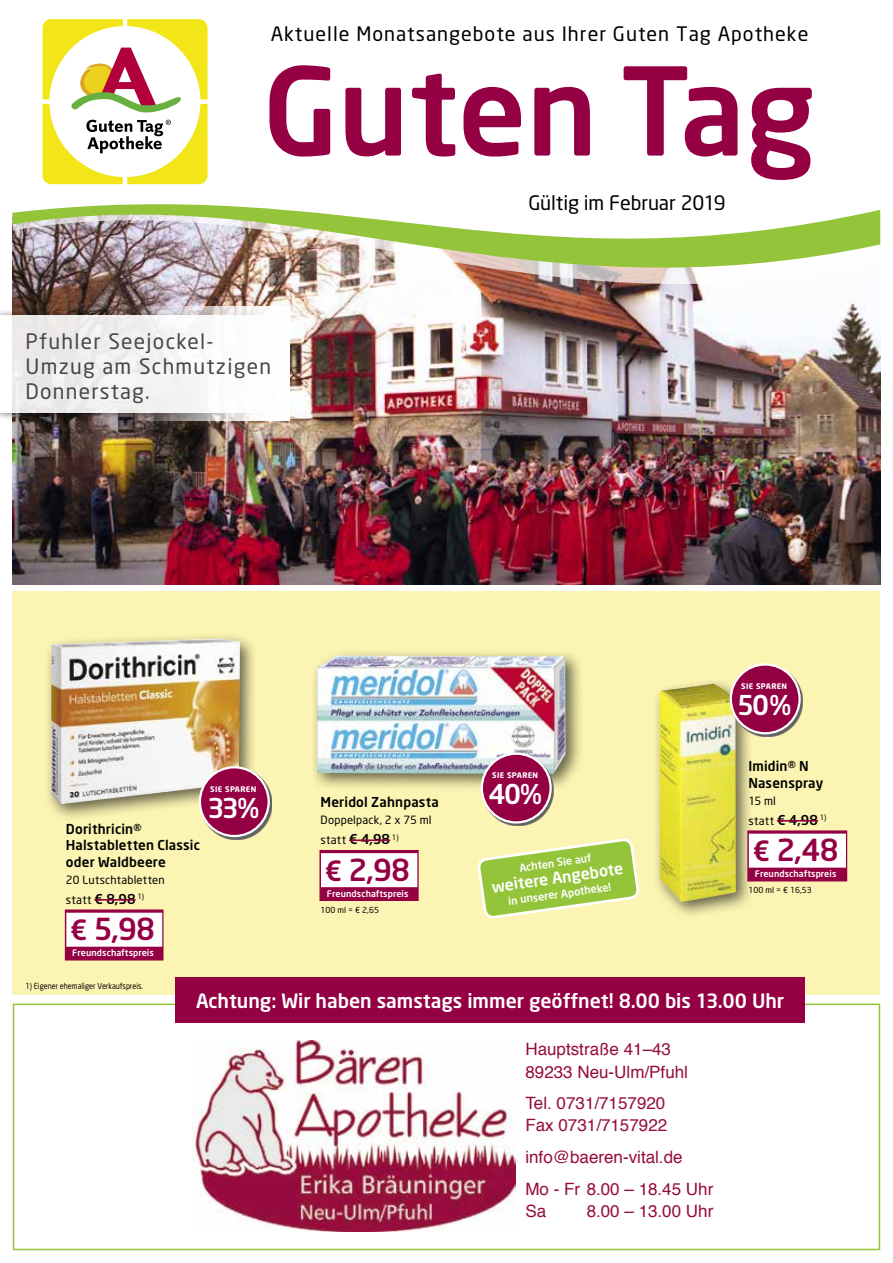
<style>
.page{position:relative;width:893px;height:1263px;background:#fff}
.page>*{position:absolute;margin:0;border:0;box-sizing:border-box;transform-origin:0 0}
.t1{font:500 120.15px "Neo Sans";letter-spacing:-.005em;color:#950045}
.t2{font:500 30px "Neo Sans";color:#950045}
.t3{font:500 27px "Neo Sans";color:#fff}
.t4{font:21px/25.2px "Neo Sans";letter-spacing:.06em;color:#484848}
.t5{font:19.65px "Neo Sans";letter-spacing:.05em;color:#000}
.t6{font:19.65px "Neo Sans";letter-spacing:-.005em;color:#000}
.t7{font:500 19.5px "Neo Sans";color:#fff}
.t8{font:16.95px/22px "Helvetica";color:#960d3d}
.t9{font:500 15.75px "Neo Sans";color:#fff}
.t10{font:500 13.5px/16.5px "Neo Sans";letter-spacing:.01em;color:#000}
.t11{font:11.55px "Neo Sans";letter-spacing:.025em;color:#000}
.t12{font:11.25px "Neo Sans";letter-spacing:.015em;color:#000}
.t13{font:500 10.65px "Neo Sans";color:#fff}
.t14{font:500 9px "Neo Sans";letter-spacing:.01em;color:#fff}
.t15{font:8.25px "Neo Sans";color:#000;scale:.88 1}
.t16{font:8.25px "Neo Sans";color:#000}
.t17{font:700 7.65px "Neo Sans";letter-spacing:.05em;color:#fff}
.s1{font-weight:500;font-size:13.5px}
.s2{font-size:27.6px}
</style>
<div class="page">
<img style="left:13px;top:322px;width:867px;height:263px">
<div style="left:13px;top:591px;width:867px;height:404px;background:#fcf4b2"></div>
<img style="left:13px;top:173px;width:867px;height:149px">
<svg style="left:43px;top:19px;width:165px;height:165px"></svg>
<div style="left:0;top:308px;width:280px;height:113px;background:#000;opacity:.6"></div>
<svg style="left:0;top:315px;width:131px;height:98px;fill:#eeeceb"></svg>
<div style="left:131px;top:306px;width:159px;height:115px;background:#fff"></div>
<svg style="left:478px;top:839px;width:161px;height:79px"></svg>
<img style="left:192px;top:1041px;width:323px;height:190px">
<div style="left:13px;top:1003px;width:867px;height:247px;border:2px solid #94c43a"></div>
<div style="left:175px;top:977px;width:630px;height:46px;background:#950045"></div>
<div style="left:652px;top:677px;width:102px;height:242px;background:#000;opacity:.6"></div>
<img style="left:659px;top:684px;width:77px;height:218px">
<div style="left:747px;top:830px;width:100px;height:51px;background:#950045"></div>
<div style="left:749px;top:834px;width:97px;height:34px;background:#fff"></div>
<hr style="left:777px;top:820px;width:41px;height:1px;background:#950045">
<svg style="left:732px;top:666px;width:71px;height:70px"></svg>
<div style="left:731px;top:664px;width:69px;height:69px;background:#950045;border-radius:50%"></div>
<div style="left:730px;top:663px;width:71px;height:71px;border:2px solid #fff;border-radius:50%"></div>
<div style="left:310px;top:648px;width:273px;height:144px;background:#000;opacity:.6"></div>
<img style="left:317px;top:656px;width:249px;height:118px">
<div style="left:319px;top:850px;width:100px;height:51px;background:#950045"></div>
<div style="left:321px;top:853px;width:96px;height:34px;background:#fff"></div>
<hr style="left:349px;top:839px;width:41px;height:2px;background:#950045">
<svg style="left:483px;top:755px;width:71px;height:71px"></svg>
<div style="left:482px;top:754px;width:69px;height:68px;background:#950045;border-radius:50%"></div>
<div style="left:481px;top:752px;width:71px;height:71px;border:2px solid #fff;border-radius:50%"></div>
<div style="left:44px;top:631px;width:214px;height:190px;background:#000;opacity:.6"></div>
<img style="left:51px;top:639px;width:189px;height:165px">
<div style="left:65px;top:909px;width:99px;height:51px;background:#950045"></div>
<div style="left:66px;top:913px;width:96px;height:34px;background:#fff"></div>
<hr style="left:94px;top:899px;width:42px;height:2px;background:#950045">
<svg style="left:201px;top:768px;width:71px;height:71px"></svg>
<div style="left:200px;top:767px;width:69px;height:69px;background:#950045;border-radius:50%"></div>
<div style="left:199px;top:766px;width:71px;height:71px;border:2px solid #fff;border-radius:50%"></div>
<p class="t5" style="left:271px;top:22px;width:539px">Aktuelle Monatsangebote aus Ihrer Guten Tag Apotheke</p>
<h1 class="t1" style="left:263px;top:35px;width:554px">Guten Tag</h1>
<p class="t4" style="left:26px;top:328px;width:247px">Pfuhler Seejockel-<br>Umzug am Schmutzigen<br>Donnerstag.</p>
<p class="t6" style="left:528px;top:191px;width:199px">Gültig im Februar 2019</p>
<p class="t10" style="left:66px;top:820px;width:136px">Dorithricin®<br>Halstabletten Classic oder Waldbeere</p>
<p class="t12" style="left:66px;top:873px;width:100px">20 Lutschtabletten</p>
<p class="t11" style="left:66px;top:892px;width:80px">statt <span class="s1">€ 8,98</span> <sup>1)</sup></p>
<h2 class="t2" style="left:70px;top:910px;width:86px"><span class="s2">€</span> 5,98</h2>
<p class="t14" style="left:72px;top:947px;width:83px">Freundschaftspreis</p>
<p class="t15" style="left:26px;top:980px;width:135px">1) Eigener ehemaliger Verkaufspreis.</p>
<p class="t17" style="left:210px;top:784px;width:47px">SIE SPAREN</p>
<h3 class="t3" style="left:207px;top:790px;width:53px">33%</h3>
<p class="t10" style="left:321px;top:793px;width:120px">Meridol Zahnpasta</p>
<p class="t12" style="left:321px;top:813px;width:113px">Doppelpack, 2 x 75 ml</p>
<p class="t11" style="left:321px;top:833px;width:80px">statt <span class="s1">€ 4,98</span> <sup>1)</sup></p>
<h2 class="t2" style="left:325px;top:851px;width:87px"><span class="s2">€</span> 2,98</h2>
<p class="t14" style="left:327px;top:888px;width:83px">Freundschaftspreis</p>
<p class="t16" style="left:321px;top:905px;width:60px">100 ml = € 2,65</p>
<p class="t17" style="left:492px;top:771px;width:47px">SIE SPAREN</p>
<h3 class="t3" style="left:488px;top:777px;width:55px">40%</h3>
<p class="t13" style="left:519px;top:861px;width:74px;rotate:-8deg">Achten Sie auf</p>
<p class="t9" style="left:491px;top:877px;width:134px;rotate:-8deg">weitere Angebote</p>
<p class="t13" style="left:507px;top:894px;width:105px;rotate:-8deg">in unserer Apotheke!</p>
<p class="t17" style="left:741px;top:681px;width:47px">SIE SPAREN</p>
<h3 class="t3" style="left:737px;top:688px;width:56px">50%</h3>
<p class="t10" style="left:748px;top:757px;width:76px">Imidin® N<br>Nasenspray</p>
<p class="t12" style="left:748px;top:794px;width:29px">15 ml</p>
<p class="t11" style="left:748px;top:813px;width:80px">statt <span class="s1">€ 4,98</span> <sup>1)</sup></p>
<h2 class="t2" style="left:753px;top:831px;width:88px"><span class="s2">€</span> 2,48</h2>
<p class="t14" style="left:755px;top:868px;width:83px">Freundschaftspreis</p>
<p class="t16" style="left:748px;top:885px;width:65px">100 ml = € 16,53</p>
<p class="t7" style="left:196px;top:988px;width:590px">Achtung: Wir haben samstags immer geöffnet! 8.00 bis 13.00 Uhr</p>
<p class="t8" style="left:525px;top:1039px;width:164px">Hauptstraße 41–43<br>89233 Neu-Ulm/Pfuhl</p>
<p class="t8" style="left:525px;top:1093px;width:143px">Tel. 0731/7157920<br>Fax 0731/7157922</p>
<p class="t8" style="left:525px;top:1142px;width:189px;line-height:31.8px">info@baeren-vital.de<br>Mo - Fr 8.00 – 18.45 Uhr</p>
<p class="t8" style="left:525px;top:1200px;width:22px">Sa</p>
<p class="t8" style="left:587px;top:1200px;width:128px">8.00 – 13.00 Uhr</p>
</div>
